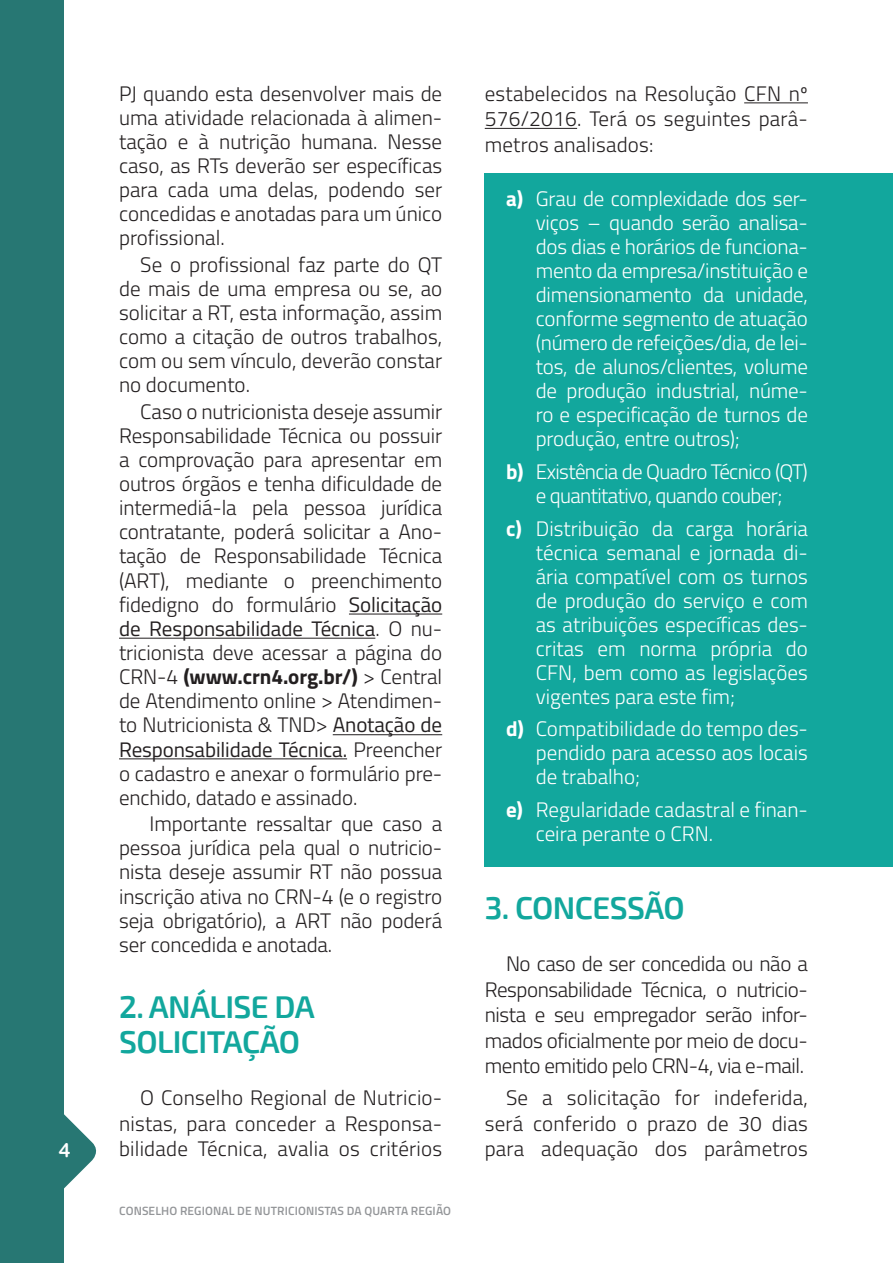
<style>
.page{position:relative;width:893px;height:1263px;background:#fff}
.page>*{position:absolute;margin:0;border:0;box-sizing:border-box;transform-origin:0 0}
._01_TITULO_UNID{font:600 31.5px/34.8px "Exo 2";letter-spacing:-.02em;color:#12a79d}
._02_texto_geral{font:300 21px/24.2px "Titillium";color:#231f20;text-align:justify}
._03_exercicio_item{font:300 21px/24px "Titillium";color:#fff;text-align:justify}
._03_exercicio_item-2{font:300 21px/24px "Titillium";letter-spacing:-.03em;color:#fff;text-align:center}
.t1{font:19.5px "Arial Rounded MT Bold";color:#fff}
.t2{font:600 12px "Titillium";letter-spacing:.01em;color:#939598}
.s1{font-weight:400}
.s2{font-weight:700}
</style>
<div class="page">
<div style="left:0;top:0;width:64px;height:1263px;background:#277773"></div>
<svg style="left:64px;top:1114px;width:33px;height:75px"></svg>
<div style="left:485px;top:173px;width:408px;height:693px;background:#12a79d"></div>
<hr style="left:349px;top:614px;width:93px;height:1px;background:#231f20">
<hr style="left:119px;top:638px;width:256px;height:1px;background:#231f20">
<hr style="left:333px;top:734px;width:109px;height:1px;background:#231f20">
<hr style="left:119px;top:758px;width:228px;height:1px;background:#231f20">
<hr style="left:744px;top:103px;width:64px;height:1px;background:#231f20">
<hr style="left:485px;top:128px;width:92px;height:1px;background:#231f20">
<p class="t1" style="left:59px;top:1138px;width:13px">4</p>
<p class="_02_texto_geral" style="left:119px;top:80px;width:325px">PJ quando esta desenvolver mais de uma atividade relacionada à alimen&shy;tação e à nutrição humana. Nesse caso, as RTs deverão ser específicas para cada uma delas, podendo ser concedidas e anotadas para um único profissional.</p>
<p class="_02_texto_geral" style="left:119px;top:251px;width:325px;text-indent:21px">Se o profissional faz parte do QT de mais de uma empresa ou se, ao solicitar a RT, esta informação, assim como a citação de outros trabalhos, com ou sem vínculo, deverão constar no documento.</p>
<p class="_02_texto_geral" style="left:119px;top:398px;width:325px;text-indent:21px">Caso o nutricionista deseje assumir Responsabilidade Técnica ou possuir a comprovação para apresentar em outros órgãos e tenha dificuldade de intermediá-la pela pessoa jurídica contratante, poderá solicitar a Ano&shy;tação de Responsabilidade Técnica (ART), mediante o preenchimento fidedigno do formulário <span class="s1">Solicitação de Responsabilidade Técnica</span>. O nu&shy;tricionista deve acessar a página do CRN-4 <span class="s2">(www.crn4.org.br/)</span> &gt; Central de Atendimento online &gt; Atendimen&shy;to Nutricionista &amp; TND&gt; <span class="s1">Anotação de Responsabilidade Técnica.</span> Preencher o cadastro e anexar o formulário pre&shy;enchido, datado e assinado.</p>
<p class="_02_texto_geral" style="left:119px;top:811px;width:325px;text-indent:30px">Importante ressaltar que caso a pessoa jurídica pela qual o nutricio&shy;nista deseje assumir RT não possua inscrição ativa no CRN-4 (e o registro seja obrigatório), a ART não poderá ser concedida e anotada.</p>
<p class="_01_TITULO_UNID" style="left:119px;top:990px;width:197px">2. ANÁLISE DA<br>SOLICITAÇÃO</p>
<p class="_02_texto_geral" style="left:119px;top:1084px;width:325px;line-height:25.7px;text-indent:21px">O Conselho Regional de Nutricio&shy;nistas, para conceder a Responsa&shy;bilidade Técnica, avalia os critérios</p>
<p class="t2" style="left:119px;top:1201px;width:333px">CONSELHO REGIONAL DE NUTRICIONISTAS DA QUARTA REGIÃO</p>
<p class="_02_texto_geral" style="left:485px;top:79px;width:325px;line-height:25.5px">estabelecidos na Resolução CFN nº 576/2016. Terá os seguintes parâ&shy;metros analisados:</p>
<p class="_03_exercicio_item" style="left:536px;top:185px;width:274px;text-indent:-30px"><span class="s2">a)</span> Grau de complexidade dos ser&shy;viços – quando serão analisa&shy;dos dias e horários de funciona&shy;mento da empresa/instituição e dimensionamento da unidade, conforme segmento de atuação (número de refeições/dia, de lei&shy;tos, de alunos/clientes, volume de produção industrial, núme&shy;ro e especificação de turnos de produção, entre outros);</p>
<p class="_03_exercicio_item-2" style="left:506px;top:459px;width:303px"><span class="s2">b)</span> Existência de Quadro Técnico (QT) e quantitativo, quando couber;</p>
<p class="_03_exercicio_item" style="left:536px;top:515px;width:274px;text-indent:-30px"><span class="s2">c)</span> Distribuição da carga horária técnica semanal e jornada di&shy;ária compatível com os turnos de produção do serviço e com as atribuições específicas des&shy;critas em norma própria do CFN, bem como as legislações vigentes para este fim;</p>
<p class="_03_exercicio_item" style="left:536px;top:716px;width:274px;text-indent:-30px"><span class="s2">d)</span> Compatibilidade do tempo des&shy;pendido para acesso aos locais de trabalho;</p>
<p class="_03_exercicio_item" style="left:536px;top:796px;width:274px;text-indent:-30px"><span class="s2">e)</span> Regularidade cadastral e finan&shy;ceira perante o CRN.</p>
<p class="_01_TITULO_UNID" style="left:485px;top:891px;width:202px">3. CONCESSÃO</p>
<p class="_02_texto_geral" style="left:485px;top:950px;width:325px;line-height:25.5px;text-indent:21px">No caso de ser concedida ou não a Responsabilidade Técnica, o nutricio&shy;nista e seu empregador serão infor&shy;mados oficialmente por meio de docu&shy;mento emitido pelo CRN-4, via e-mail.</p>
<p class="_02_texto_geral" style="left:485px;top:1084px;width:325px;line-height:25.5px;text-indent:21px">Se a solicitação for indeferida, será conferido o prazo de 30 dias para adequação dos parâmetros</p>
</div>
